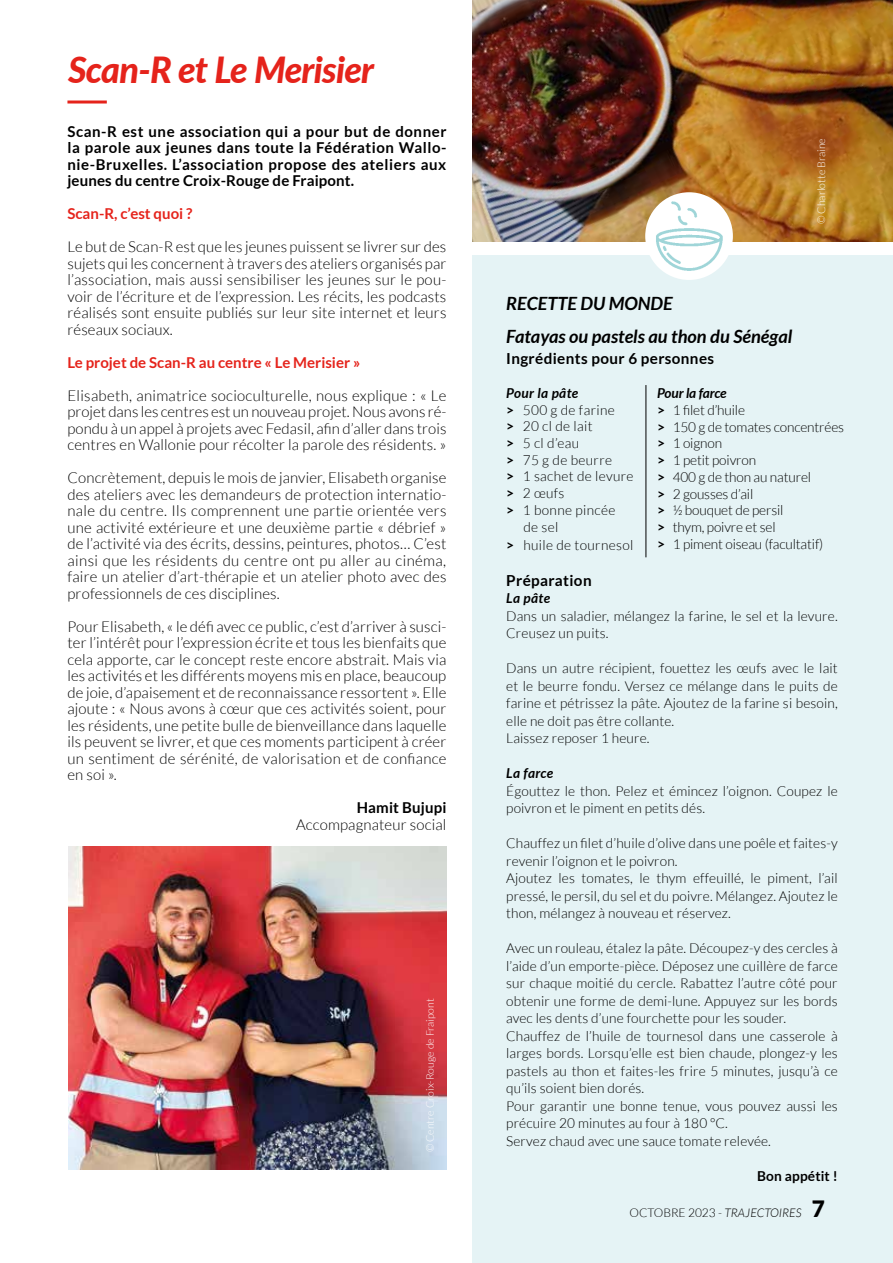
<style>
.page{position:relative;width:893px;height:1263px;background:#fff}
.page>*{position:absolute;margin:0;border:0;box-sizing:border-box;transform-origin:0 0}
.t1{font:italic 800 36px "Lato";letter-spacing:-.02em;color:#e5231b}
.t2{font:italic 700 18.3px/33.5px "Lato";color:#000}
.t3{font:700 15.15px "Lato";letter-spacing:.025em;color:#000}
.t4{font:300 15px/16.5px "Lato";letter-spacing:.01em;color:#000;text-align:justify}
.t5{font:700 15px/16.5px "Lato";letter-spacing:.01em;color:#000;text-align:justify}
.t6{font:700 15px "Lato";color:#e5231b}
.t7{font:300 13.65px/17.5px "Lato";letter-spacing:.01em;color:#000}
.t8{font:300 13.65px/16.8px "Lato";letter-spacing:-.01em;color:#000}
.t9{font:italic 700 13.65px "Lato";letter-spacing:.025em;color:#000}
.t10{font:700 13.65px "Lato";letter-spacing:.01em;color:#000}
.t11{font:300 12px "Lato";color:#000}
.t12{font:300 10.65px "Lato";color:#fff}
.t13{font:300 10.5px "Lato";color:#fff}
.s1{font-weight:700}
.s2{font-weight:700;font-style:italic}
.s3{font-style:italic}
.s4{font-weight:900;font-size:22.5px}
</style>
<div class="page">
<hr style="left:67px;top:101px;width:40px;height:3px;background:#e5231b">
<div style="left:472px;top:255px;width:421px;height:1008px;background:#e5f3f5"></div>
<img style="left:472px;top:0;width:421px;height:242px">
<img style="left:639px;top:186px;width:100px;height:94px">
<hr style="left:646px;top:385px;width:1px;height:172px;background:#000">
<img style="left:68px;top:846px;width:378px;height:323px">
<h1 class="t1" style="left:68px;top:43px;width:308px">Scan-R et Le Merisier</h1>
<p class="t5" style="left:67px;top:123px;width:381px">Scan-R est une association qui a pour but de donner la parole aux jeunes dans toute la Fédération Wallo&shy;nie-Bruxelles. L’association propose des ateliers aux jeunes du centre Croix-Rouge de Fraipont.</p>
<p class="t6" style="left:67px;top:205px;width:126px">Scan-R, c’est quoi ?</p>
<p class="t4" style="left:67px;top:238px;width:380px">Le but de Scan-R est que les jeunes puissent se livrer sur des sujets qui les concernent à travers des ateliers organisés par l’association, mais aussi sensibiliser les jeunes sur le pou&shy;voir de l’écriture et de l’expression. Les récits, les podcasts réalisés sont ensuite publiés sur leur site internet et leurs réseaux sociaux.</p>
<p class="t6" style="left:67px;top:353px;width:294px">Le projet de Scan-R au centre « Le Merisier »</p>
<p class="t4" style="left:67px;top:387px;width:381px">Elisabeth, animatrice socioculturelle, nous explique : « Le projet dans les centres est un nouveau projet. Nous avons ré&shy;pondu à un appel à projets avec Fedasil, afin d’aller dans trois centres en Wallonie pour récolter la parole des résidents. »</p>
<p class="t4" style="left:67px;top:469px;width:381px">Concrètement, depuis le mois de janvier, Elisabeth organise des ateliers avec les demandeurs de protection internatio&shy;nale du centre. Ils comprennent une partie orientée vers une activité extérieure et une deuxième partie « débrief » de l’activité via des écrits, dessins, peintures, photos… C’est ainsi que les résidents du centre ont pu aller au cinéma, faire un atelier d’art-thérapie et un atelier photo avec des professionnels de ces disciplines.</p>
<p class="t4" style="left:67px;top:618px;width:381px">Pour Elisabeth, « le défi avec ce public, c’est d’arriver à susci&shy;ter l’intérêt pour l’expression écrite et tous les bienfaits que cela apporte, car le concept reste encore abstrait. Mais via les activités et les différents moyens mis en place, beaucoup de joie, d’apaisement et de reconnaissance ressortent ». Elle ajoute : « Nous avons à cœur que ces activités soient, pour les résidents, une petite bulle de bienveillance dans laquelle ils peuvent se livrer, et que ces moments participent à créer un sentiment de sérénité, de valorisation et de confiance en soi ».</p>
<p class="t5" style="left:357px;top:799px;width:91px">Hamit Bujupi</p>
<p class="t4" style="left:296px;top:816px;width:152px">Accompagnateur social</p>
<p class="t13" style="left:424px;top:1152px;width:155px;rotate:-90deg">© Centre Croix-Rouge de Fraipont</p>
<p class="t12" style="left:815px;top:224px;width:88px;rotate:-90deg">© Charlotte Braine</p>
<p class="t2" style="left:506px;top:287px;width:288px">RECETTE DU MONDE<br>Fatayas ou pastels au thon du Sénégal</p>
<p class="t3" style="left:506px;top:350px;width:209px">Ingrédients pour 6 personnes</p>
<p class="t9" style="left:506px;top:385px;width:74px">Pour la pâte</p>
<p class="t7" style="left:506px;top:401px;width:110px"><span class="s1">&gt;</span> 500 g de farine</p>
<p class="t7" style="left:506px;top:418px;width:88px"><span class="s1">&gt;</span> 20 cl de lait</p>
<p class="t7" style="left:506px;top:434px;width:74px"><span class="s1">&gt;</span> 5 cl d’eau</p>
<p class="t7" style="left:506px;top:451px;width:107px"><span class="s1">&gt;</span> 75 g de beurre</p>
<p class="t7" style="left:506px;top:468px;width:129px"><span class="s1">&gt;</span> 1 sachet de levure</p>
<p class="t7" style="left:506px;top:485px;width:60px"><span class="s1">&gt;</span> 2 œufs</p>
<p class="t7" style="left:506px;top:501px;width:111px"><span class="s1">&gt;</span> 1 bonne pincée</p>
<p class="t7" style="left:523px;top:518px;width:36px">de sel</p>
<p class="t7" style="left:506px;top:536px;width:129px"><span class="s1">&gt;</span> huile de tournesol</p>
<p class="t3" style="left:506px;top:571px;width:87px">Préparation</p>
<p class="t9" style="left:506px;top:590px;width:45px">La pâte</p>
<p class="t7" style="left:506px;top:607px;width:333px">Dans un saladier, mélangez la farine, le sel et la levure.<br>Creusez un puits.</p>
<p class="t7" style="left:506px;top:659px;width:333px">Dans un autre récipient, fouettez les œufs avec le lait et le beurre fondu. Versez ce mélange dans le puits de farine et pétrissez la pâte. Ajoutez de la farine si besoin, elle ne doit pas être collante.<br>Laissez reposer 1 heure.</p>
<p class="t9" style="left:506px;top:765px;width:49px">La farce</p>
<p class="t7" style="left:506px;top:782px;width:333px">Égouttez le thon. Pelez et émincez l’oignon. Coupez le poivron et le piment en petits dés.</p>
<p class="t7" style="left:506px;top:834px;width:333px">Chauffez un filet d’huile d’olive dans une poêle et faites-y revenir l’oignon et le poivron.<br>Ajoutez les tomates, le thym effeuillé, le piment, l’ail pressé, le persil, du sel et du poivre. Mélangez. Ajoutez le thon, mélangez à nouveau et réservez.</p>
<p class="t7" style="left:506px;top:939px;width:333px">Avec un rouleau, étalez la pâte. Découpez-y des cercles à l’aide d’un emporte-pièce. Déposez une cuillère de farce sur chaque moitié du cercle. Rabattez l’autre côté pour obtenir une forme de demi-lune. Appuyez sur les bords avec les dents d’une fourchette pour les souder.<br>Chauffez de l’huile de tournesol dans une casserole à larges bords. Lorsqu’elle est bien chaude, plongez-y les pastels au thon et faites-les frire 5 minutes, jusqu’à ce qu’ils soient bien dorés.<br>Pour garantir une bonne tenue, vous pouvez aussi les précuire 20 minutes au four à 180 °C.<br>Servez chaud avec une sauce tomate relevée.</p>
<p class="t10" style="left:757px;top:1168px;width:82px">Bon appétit !</p>
<p class="t8" style="left:657px;top:385px;width:189px"><span class="s2">Pour la farce<br></span><span class="s1">&gt;</span> 1 filet d’huile<br><span class="s1">&gt;</span> 150 g de tomates concentrées <span class="s1">&gt;</span> 1 oignon<br><span class="s1">&gt;</span> 1 petit poivron<br><span class="s1">&gt;</span> 400 g de thon au naturel<br><span class="s1">&gt;</span> 2 gousses d’ail<br><span class="s1">&gt;</span> ½ bouquet de persil<br><span class="s1">&gt;</span> thym, poivre et sel<br><span class="s1">&gt;</span> 1 piment oiseau (facultatif)</p>
<p class="t11" style="left:629px;top:1206px;width:197px">OCTOBRE 2023 - <span class="s3">TRAJECTOIRES</span> <span class="s4">7</span></p>
</div>
